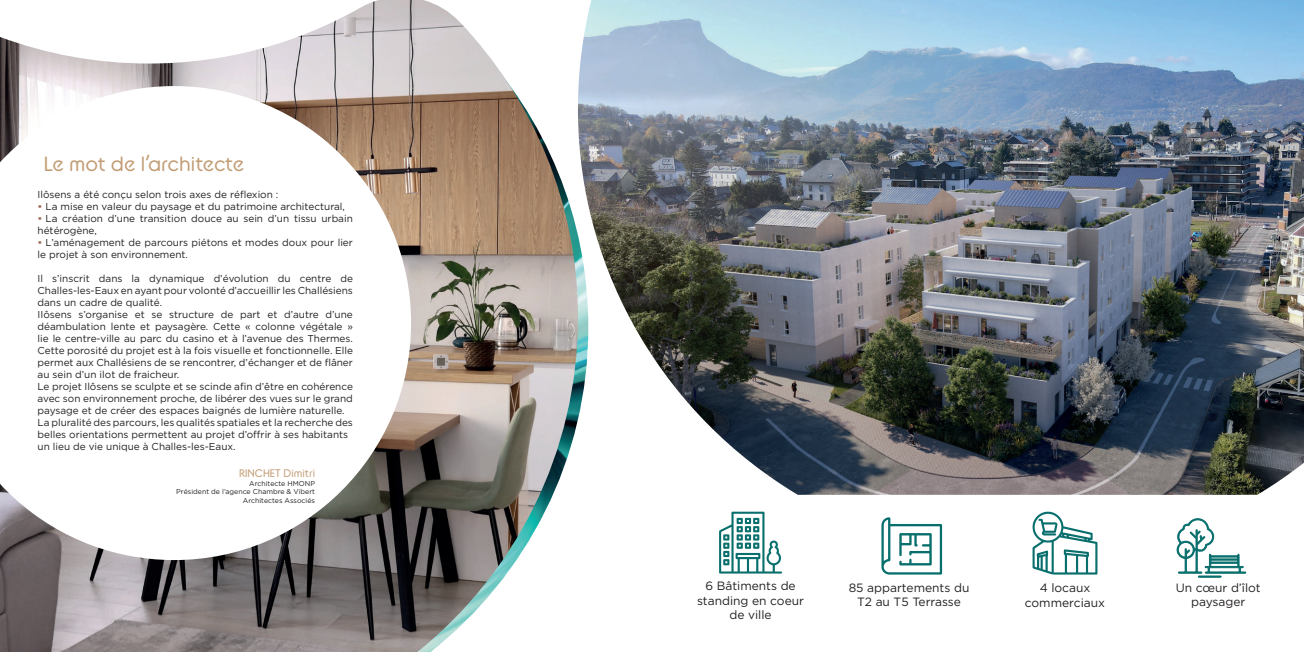
<style>
.page{position:relative;width:1304px;height:652px;background:#fff}
.page>*{position:absolute;margin:0;border:0;box-sizing:border-box;transform-origin:0 0}
.t1{font:20.6px "BC Alphapipe RB";letter-spacing:-.015em;color:#c29d75}
.t2{font:12px/14.4px "Arson Pro";color:#231f20;text-align:center}
.t3{font:11px "BC Alphapipe RB";color:#c29d75}
.t4{font:10px/12px "Arson Pro";color:#231f20}
.t5{font:7px/8.4px "Arson Pro";color:#231f20;text-align:right}
.s1{font-family:"Gotham";font-weight:700;color:#a67360}
</style>
<div class="page">
<img style="left:0;top:0;width:578px;height:652px">
<svg style="left:0;top:86px;width:411px;height:474px"></svg>
<img style="left:578px;top:0;width:726px;height:495px">
<svg style="left:719px;top:512px;width:63px;height:62px"></svg>
<svg style="left:1032px;top:511px;width:65px;height:64px"></svg>
<svg style="left:1176px;top:518px;width:70px;height:60px"></svg>
<svg style="left:881px;top:517px;width:61px;height:58px"></svg>
<h1 class="t1" style="left:44px;top:151px;width:202px">Le mot de l’architecte</h1>
<p class="t4" style="left:38px;top:189px;width:242px">Ilôsens a été conçu selon trois axes de réflexion :</p>
<p class="t4" style="left:38px;top:201px;width:309px"><span class="s1">•</span> La mise en valeur du paysage et du patrimoine architectural,</p>
<p class="t4" style="left:38px;top:213px;width:317px"><span class="s1">•</span> La création d’une transition douce au sein d’un tissu urbain hétérogène,</p>
<p class="t4" style="left:38px;top:237px;width:317px"><span class="s1">•</span> L’aménagement de parcours piétons et modes doux pour lier le projet à son environnement.</p>
<p class="t4" style="left:38px;top:273px;width:317px">Il s’inscrit dans la dynamique d’évolution du centre de Challes‑les‑Eaux en ayant pour volonté d’accueillir les Challésiens dans un cadre de qualité.<br>IIôsens s’organise et se structure de part et d’autre d’une déambulation lente et paysagère. Cette « colonne végétale » lie le centre-ville au parc du casino et à l’avenue des Thermes.<br>Cette porosité du projet est à la fois visuelle et fonctionnelle. Elle permet aux Challésiens de se rencontrer, d’échanger et de flâner au sein d’un ilot de fraicheur.<br>Le projet Ilôsens se sculpte et se scinde afin d’être en cohérence avec son environnement proche, de libérer des vues sur le grand paysage et de créer des espaces baignés de lumière naturelle.<br>La pluralité des parcours, les qualités spatiales et la recherche des belles orientations permettent au projet d’offrir à ses habitants un lieu de vie unique à Challes-les-Eaux.</p>
<p class="t3" style="left:239px;top:467px;width:78px">RINCHET Dimitri</p>
<p class="t5" style="left:176px;top:479px;width:140px">Architecte HMONP<br>Président de l’agence Chambre &amp; Vibert<br>Architectes Associés</p>
<p class="t2" style="left:697px;top:579px;width:109px">6 Bâtiments de standing en coeur de ville</p>
<p class="t2" style="left:849px;top:581px;width:122px">85 appartements du<br>T2 au T5 Terrasse</p>
<p class="t2" style="left:1025px;top:581px;width:82px">4 locaux commerciaux</p>
<p class="t2" style="left:1176px;top:581px;width:87px">Un cœur d’îlot paysager</p>
</div>
